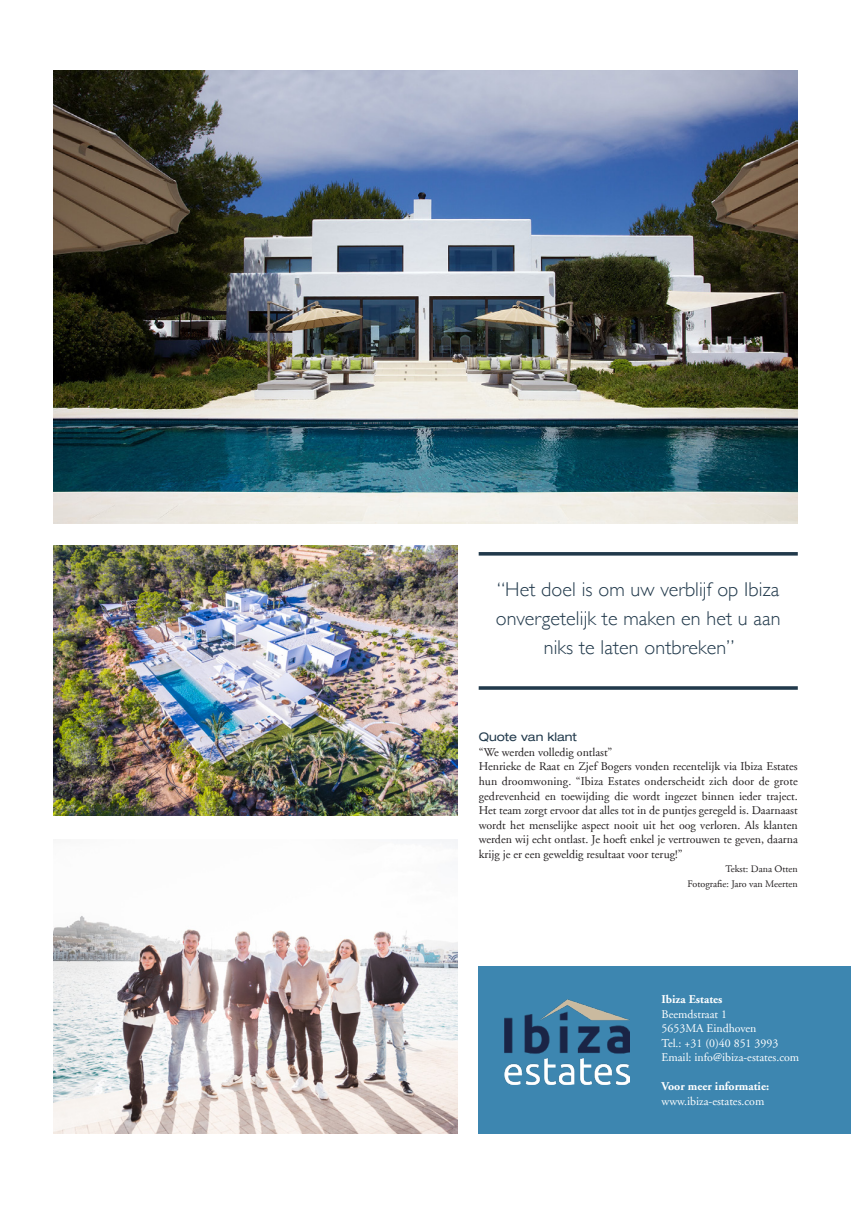
<style>
.page{position:relative;width:851px;height:1205px;background:#fff}
.page>*{position:absolute;margin:0;border:0;box-sizing:border-box;transform-origin:0 0}
.streamer{font:300 20px/29px "Gill Sans";letter-spacing:.005em;color:#21394b;text-align:center}
.bodytekst{font:11.88px/14.5px "Adobe Garamond";color:#231f20;text-align:justify}
.bodytekst-2{font:11.88px "Adobe Garamond";color:#fff}
.bodytekst_bold{font:700 11.88px "Adobe Garamond";color:#fff}
.tussenkop{font:expanded 11.88px "Helvetica Neue LT Std";color:#21394b}
.credits{font:10px "Adobe Garamond";color:#231f20}
</style>
<div class="page">
<div style="left:478px;top:966px;width:372px;height:168px;background:#3d86b0"></div>
<img style="left:505px;top:999px;width:124px;height:85px">
<img style="left:53px;top:71px;width:744px;height:452px">
<hr style="left:478px;top:552px;width:319px;height:3px;background:#21394b">
<svg style="left:478px;top:686px;width:319px;height:4px"></svg>
<img style="left:53px;top:840px;width:404px;height:293px">
<img style="left:53px;top:546px;width:404px;height:269px">
<p class="streamer" style="left:497px;top:574px;width:283px">“Het doel is om uw verblijf op Ibiza</p>
<p class="streamer" style="left:496px;top:603px;width:286px">onvergetelijk te maken en het u aan niks te laten ontbreken”</p>
<p class="tussenkop" style="left:478px;top:730px;width:100px">Quote van klant</p>
<p class="bodytekst" style="left:478px;top:745px;width:135px">“We werden volledig ontlast”</p>
<p class="bodytekst" style="left:478px;top:760px;width:320px">Henrieke de Raat en Zjef Bogers vonden recentelijk via Ibiza Estates hun droomwoning. “Ibiza Estates onderscheidt zich door de grote gedrevenheid en toewijding die wordt ingezet binnen ieder traject.<br>Het team zorgt ervoor dat alles tot in de puntjes geregeld is. Daarnaast wordt het menselijke aspect nooit uit het oog verloren. Als klanten werden wij echt ontlast. Je hoeft enkel je vertrouwen te geven, daarna krijg je er een geweldig resultaat voor terug!”</p>
<p class="credits" style="left:725px;top:863px;width:74px">Tekst: Dana Otten</p>
<p class="credits" style="left:687px;top:878px;width:112px">Fotografie: Jaro van Meerten</p>
<p class="bodytekst_bold" style="left:661px;top:993px;width:62px">Ibiza Estates</p>
<p class="bodytekst-2" style="left:661px;top:1007px;width:67px">Beemdstraat 1</p>
<p class="bodytekst-2" style="left:661px;top:1022px;width:96px">5653MA Eindhoven</p>
<p class="bodytekst-2" style="left:661px;top:1036px;width:118px">Tel.: +31 (0)40 851 3993</p>
<p class="bodytekst-2" style="left:661px;top:1051px;width:139px">Email: info@ibiza-estates.com</p>
<p class="bodytekst_bold" style="left:661px;top:1080px;width:109px">Voor meer informatie:</p>
<p class="bodytekst-2" style="left:661px;top:1094px;width:104px">www.ibiza-estates.com</p>
</div>
